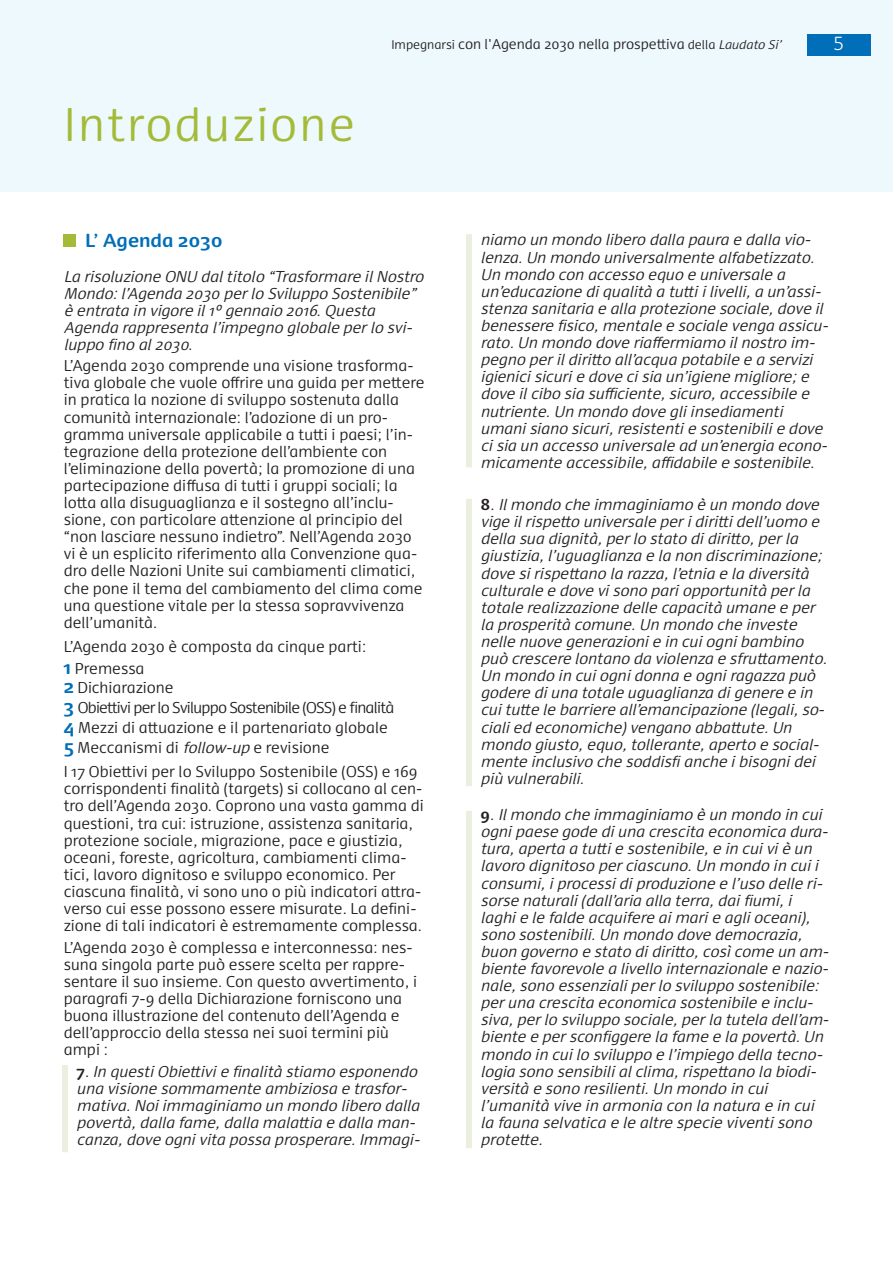
<style>
.page{position:relative;width:893px;height:1263px;background:#fff}
.page>*{position:absolute;margin:0;border:0;box-sizing:border-box;transform-origin:0 0}
.t1{font:300 45px "Dancer Pro";letter-spacing:.05em;color:#a4bb39}
.t2{font:300 21px "Calibri";color:#fff}
.t3{font:700 18px "Dancer Pro";color:#006eb9}
.t4{font:italic 300 15px/17.1px "Dancer Pro";letter-spacing:-.02em;color:#231f20}
.t5{font:300 15px/17.1px "Dancer Pro";color:#231f20}
.t6{font:300 13.5px "Dancer Pro";color:#231f20}
.s1{font-size:12px}
.s2{font-style:italic;font-size:12px}
.s3{font-weight:700;font-size:18px;color:#006eb9}
.s4{font-style:italic}
.s5{font-weight:700;font-style:normal}
.s6{font-style:normal}
</style>
<div class="page">
<div style="left:0;top:0;width:893px;height:191px;background:#eef9fe"></div>
<div style="left:807px;top:34px;width:64px;height:21px;background:#006eb9"></div>
<div style="left:64px;top:234px;width:12px;height:13px;background:#a4bb39"></div>
<div style="left:62px;top:1065px;width:6px;height:87px;background:#ebefdf"></div>
<div style="left:466px;top:234px;width:6px;height:233px;background:#ebefdf"></div>
<div style="left:466px;top:499px;width:6px;height:287px;background:#ebefdf"></div>
<div style="left:466px;top:811px;width:6px;height:337px;background:#ebefdf"></div>
<h1 class="t1" style="left:64px;top:104px;width:293px">Introduzione</h1>
<p class="t6" style="left:391px;top:38px;width:394px"><span class="s1">Impegnarsi</span> con l'Agenda 2030 nella prospettiva <span class="s1">della</span> <span class="s2">Laudato Si’</span></p>
<h2 class="t2" style="left:833px;top:30px;width:12px">5</h2>
<p class="t3" style="left:85px;top:233px;width:139px">L’ Agenda 2030</p>
<p class="t4" style="left:64px;top:269px;width:365px">La risoluzione ONU daltitolo “Trasformare ilNostro Mondo:l’Agenda 2030 perlo Sviluppo Sostenibile” è entrata in vigore il1° gennaio 2016.Questa Agenda rappresenta l’impegno globale perlo svi&shy;luppo fino al2030.</p>
<p class="t5" style="left:64px;top:358px;width:362px">L’Agenda 2030 comprende una visione trasforma&shy;tiva globale che vuole offrire una guida per mettere in pratica la nozione di sviluppo sostenuta dalla comunità internazionale: l’adozione di un pro&shy;gramma universale applicabile a tutti i paesi; l’in&shy;tegrazione della protezione dell’ambiente con l’eliminazione della povertà; la promozione di una partecipazione diffusa di tutti i gruppi sociali; la lotta alla disuguaglianza e il sostegno all’inclu&shy;sione, con particolare attenzione al principio del “non lasciare nessuno indietro”. Nell’Agenda 2030 vi è un esplicito riferimento alla Convenzione qua&shy;dro delle Nazioni Unite sui cambiamenti climatici, che pone il tema del cambiamento del clima come una questione vitale per la stessa sopravvivenza dell’umanità.</p>
<p class="t5" style="left:64px;top:637px;width:304px;line-height:21.3px">L’Agenda 2030 è composta da cinque parti:<br><span class="s3">1</span> Premessa</p>
<p class="t5" style="left:64px;top:679px;width:332px;line-height:19.8px"><span class="s3">2</span> Dichiarazione<br><span class="s3">3</span> Obiettivi per lo Sviluppo Sostenibile (OSS) e finalità <span class="s3">4</span> Mezzi di attuazione e il partenariato globale <span class="s3">5</span> Meccanismi di <span class="s4">follow-up</span>e revisione</p>
<p class="t5" style="left:64px;top:764px;width:362px">I 17 Obiettivi per lo Sviluppo Sostenibile (OSS) e 169 corrispondenti finalità (targets) si collocano al cen&shy;tro dell’Agenda 2030. Coprono una vasta gamma di questioni, tra cui: istruzione, assistenza sanitaria, protezione sociale, migrazione, pace e giustizia, oceani, foreste, agricoltura, cambiamenti clima&shy;tici, lavoro dignitoso e sviluppo economico. Per ciascuna finalità, vi sono uno o più indicatori attra&shy;verso cui esse possono essere misurate. La defini&shy;zione di tali indicatori è estremamente complessa.</p>
<p class="t5" style="left:64px;top:939px;width:355px">L’Agenda 2030 è complessa e interconnessa: nes&shy;suna singola parte può essere scelta per rappre&shy;sentare il suo insieme. Con questo avvertimento, i paragrafi 7-9 della Dichiarazione forniscono una buona illustrazione del contenuto dell’Agenda e dell’approccio della stessa nei suoi termini più ampi :</p>
<p class="t4" style="left:77px;top:1063px;width:348px"><span class="s5">7</span> <span class="s6">.</span> In questiObiettivie finalità stiamo esponendo una visione sommamente ambiziosa e trasfor&shy;mativa.Noiimmaginiamo un mondo libero dalla povertà,dalla fame,dalla malattia e dalla man&shy;canza,dove ognivita possa prosperare.Immagi-</p>
<p class="t4" style="left:480px;top:233px;width:352px">niamo un mondo libero dalla paura e dalla vio&shy;lenza.Un mondo universalmente alfabetizzato.<br>Un mondo con accesso equo e universale a un’educazione diqualità a tuttiilivelli,a un’assi&shy;stenza sanitaria e alla protezione sociale,dove il benessere fisico,mentale e sociale venga assicu&shy;rato.Un mondo dove riaffermiamo ilnostro im&shy;pegno perildiritto all’acqua potabile e a servizi igienicisicurie dove cisia un’igiene migliore;e dove ilcibo sia sufficiente,sicuro,accessibile e nutriente.Un mondo dove gliinsediamenti umanisiano sicuri,resistentie sostenibilie dove cisia un accesso universale ad un’energia econo&shy;micamente accessibile,affidabile e sostenibile.</p>
<p class="t4" style="left:480px;top:497px;width:351px"><span class="s5">8</span> <span class="s6">.</span> Ilmondo che immaginiamo è un mondo dove vige ilrispetto universale peridirittidell’uomo e della sua dignità,perlo stato didiritto,perla giustizia,l’uguaglianza e la non discriminazione; dove sirispettano la razza,l’etnia e la diversità culturale e dove visono pariopportunità perla totale realizzazione delle capacità umane e per la prosperità comune.Un mondo che investe nelle nuove generazionie in cuiognibambino può crescere lontano da violenza e sfruttamento.<br>Un mondo in cuiognidonna e ogniragazza può godere diuna totale uguaglianza digenere e in cuitutte le barriere all’emancipazione (legali,so&shy;cialied economiche)vengano abbattute.Un mondo giusto,equo,tollerante,aperto e social&shy;mente inclusivo che soddisfi anche ibisognidei più vulnerabili.</p>
<p class="t4" style="left:480px;top:807px;width:353px"><span class="s5">9</span> <span class="s6">.</span> Ilmondo che immaginiamo è un mondo in cui ognipaese gode diuna crescita economica dura&shy;tura,aperta a tuttie sostenibile,e in cuiviè un lavoro dignitoso perciascuno.Un mondo in cuii consumi,iprocessidiproduzione e l’uso delle ri&shy;sorse naturali(dall’aria alla terra,daifiumi,i laghie le falde acquifere aimarie aglioceani), sono sostenibili.Un mondo dove democrazia, buon governo e stato didiritto,cosìcome un am&shy;biente favorevole a livello internazionale e nazio&shy;nale,sono essenzialiperlo sviluppo sostenibile: peruna crescita economica sostenibile e inclu&shy;siva,perlo sviluppo sociale,perla tutela dell’am&shy;biente e persconfiggere la fame e la povertà.Un mondo in cuilo sviluppo e l’impiego della tecno&shy;logia sono sensibilialclima,rispettano la biodi&shy;versità e sono resilienti.Un mondo in cui l’umanità vive in armonia con la natura e in cui la fauna selvatica e le altre specie viventisono protette.</p>
</div>
